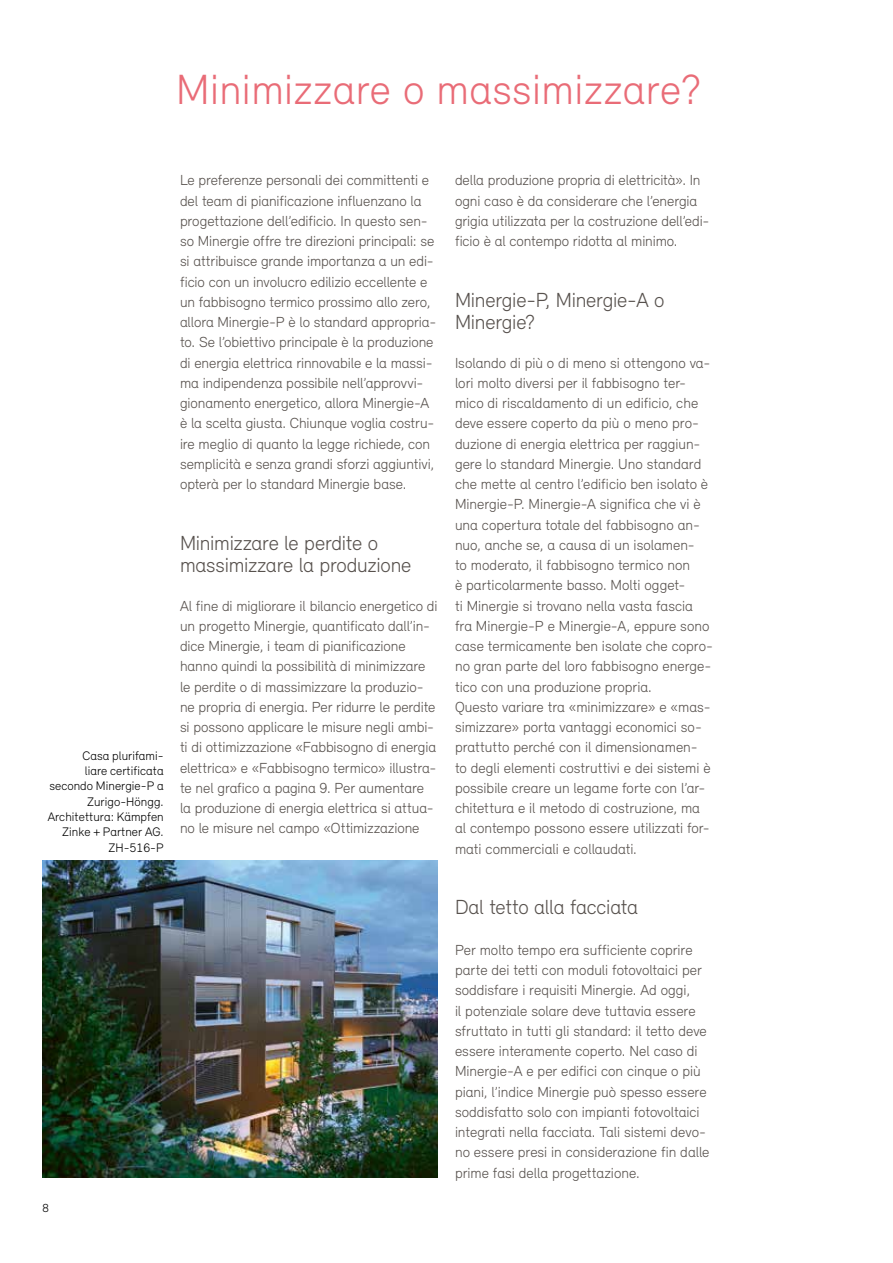
<style>
.page{position:relative;width:893px;height:1263px;background:#fff}
.page>*{position:absolute;margin:0;border:0;box-sizing:border-box;transform-origin:0 0}
.t1{font:300 43.5px "Relevant";letter-spacing:.01em;color:#e96c77}
.t2{font:300 21px/22.5px "Relevant";letter-spacing:-.015em;color:#57514d}
.t3{font:300 15px/20.2px "Relevant";letter-spacing:-.005em;color:#57514d}
.t4{font:300 12.75px/15.3px "Relevant";letter-spacing:.005em;color:#000;text-align:right}
.t5{font:300 12px "Relevant";color:#000}
</style>
<div class="page">
<img style="left:43px;top:860px;width:395px;height:318px">
<h1 class="t1" style="left:176px;top:64px;width:527px">Minimizzare o massimizzare?</h1>
<p class="t3" style="left:180px;top:170px;width:258px">Le preferenze personali dei committenti e del team di pianificazione influenzano la progettazione dell’edificio. In questo sen&shy;so Minergie offre tre direzioni principali: se si attribuisce grande importanza a un edi&shy;ficio con un involucro edilizio eccellente e un fabbisogno termico prossimo allo zero, allora Minergie-P è lo standard appropria&shy;to. Se l’obiettivo principale è la produzione di energia elettrica rinnovabile e la massi&shy;ma indipendenza possibile nell’approvvi&shy;gionamento energetico, allora Minergie-A è la scelta giusta. Chiunque voglia costru&shy;ire meglio di quanto la legge richiede, con semplicità e senza grandi sforzi aggiuntivi, opterà per lo standard Minergie base.</p>
<p class="t4" style="left:48px;top:747px;width:118px">Casa plurifami-<br>liare certificata secondo Minergie-P a<br>Zurigo-Höngg.<br>Architettura: Kämpfen<br>Zinke + Partner AG.<br>ZH-516-P</p>
<h2 class="t2" style="left:180px;top:531px;width:233px">Minimizzare le perdite o massimizzare la produzione</h2>
<p class="t3" style="left:180px;top:595px;width:259px">Al fine di migliorare il bilancio energetico di un progetto Minergie, quantificato dall’in&shy;dice Minergie, i team di pianificazione hanno quindi la possibilità di minimizzare le perdite o di massimizzare la produzio&shy;ne propria di energia. Per ridurre le perdite si possono applicare le misure negli ambi&shy;ti di ottimizzazione «Fabbisogno di energia elettrica» e «Fabbisogno termico» illustra&shy;te nel grafico a pagina 9. Per aumentare la produzione di energia elettrica si attua&shy;no le misure nel campo «Ottimizzazione</p>
<p class="t5" style="left:43px;top:1201px;width:8px">8</p>
<p class="t3" style="left:455px;top:170px;width:256px">della produzione propria di elettricità». In ogni caso è da considerare che l’energia grigia utilizzata per la costruzione dell’edi&shy;ficio è al contempo ridotta al minimo.</p>
<h2 class="t2" style="left:455px;top:288px;width:211px">Minergie-P, Minergie-A o<br>Minergie?</h2>
<p class="t3" style="left:455px;top:352px;width:259px">Isolando di più o di meno si ottengono va&shy;lori molto diversi per il fabbisogno ter&shy;mico di riscaldamento di un edificio, che deve essere coperto da più o meno pro&shy;duzione di energia elettrica per raggiun&shy;gere lo standard Minergie. Uno standard che mette al centro l’edificio ben isolato è Minergie-P. Minergie-A significa che vi è una copertura totale del fabbisogno an&shy;nuo, anche se, a causa di un isolamen-<br>to moderato, il fabbisogno termico non<br>è particolarmente basso. Molti ogget-<br>ti Minergie si trovano nella vasta fascia fra Minergie-P e Minergie-A, eppure sono case termicamente ben isolate che copro&shy;no gran parte del loro fabbisogno energe&shy;tico con una produzione propria.<br>Questo variare tra «minimizzare» e «mas&shy;simizzare» porta vantaggi economici so&shy;prattutto perché con il dimensionamen&shy;to degli elementi costruttivi e dei sistemi è possibile creare un legame forte con l’ar&shy;chitettura e il metodo di costruzione, ma al contempo possono essere utilizzati for&shy;mati commerciali e collaudati.</p>
<h2 class="t2" style="left:455px;top:896px;width:185px">Dal tetto alla facciata</h2>
<p class="t3" style="left:455px;top:939px;width:256px">Per molto tempo era sufficiente coprire parte dei tetti con moduli fotovoltaici per soddisfare i requisiti Minergie. Ad oggi,<br>il potenziale solare deve tuttavia essere sfruttato in tutti gli standard: il tetto deve essere interamente coperto. Nel caso di Minergie-A e per edifici con cinque o più piani, l’indice Minergie può spesso essere soddisfatto solo con impianti fotovoltaici integrati nella facciata. Tali sistemi devo&shy;no essere presi in considerazione fin dalle prime fasi della progettazione.</p>
</div>
